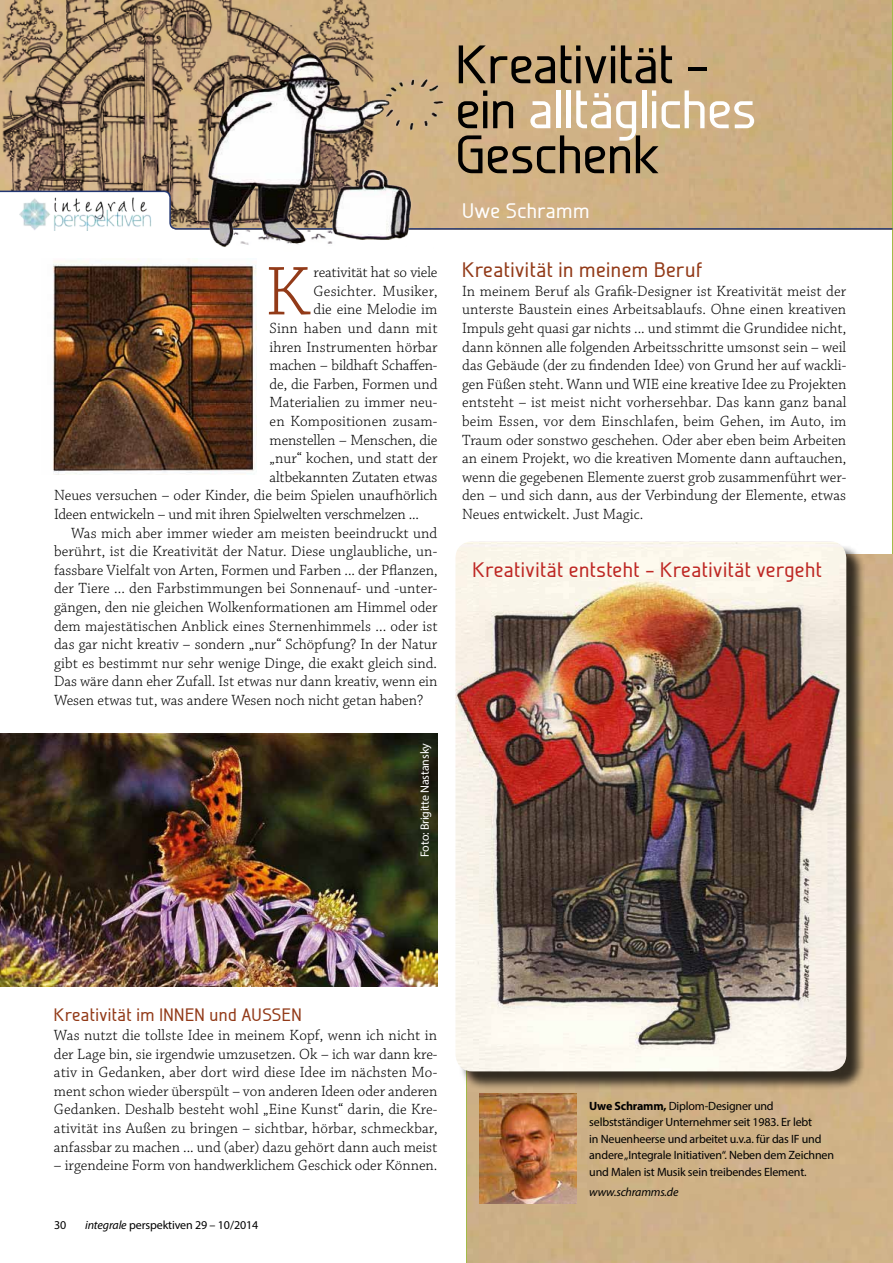
<style>
.page{position:relative;width:893px;height:1263px;background:#fff}
.page>*{position:absolute;margin:0;border:0;box-sizing:border-box;transform-origin:0 0}
.t1{font:300 72.9px "Chaparral Pro";color:#923a18}
.t2{font:500 54px/45px "Galette";letter-spacing:-.01em;color:#000}
.t3{font:500 21px "Galette";letter-spacing:.025em;color:#be2824}
.t4{font:500 21px "Galette";letter-spacing:.025em;color:#923a18}
.t5{font:500 21px "Galette";letter-spacing:.025em;color:#fff}
.t6{font:500 18px "Galette";letter-spacing:.025em;color:#923a18}
.t7{font:300 15.6px/18.6px "Chaparral Pro";color:#000;text-align:justify}
.t8{font:12px/16.5px "Myriad Pro";letter-spacing:-.015em;color:#000}
.t9{font:12px "Myriad Pro";letter-spacing:-.015em;color:#fff}
.t10{font:italic 12px "Myriad Pro";letter-spacing:-.015em;color:#000}
.s1{color:#fff}
.s2{font-style:italic}
.s3{font-weight:700}
</style>
<div class="page">
<img style="left:462px;top:0;width:430px;height:190px">
<img style="left:0;top:0;width:462px;height:259px">
<hr style="left:892px;top:0;width:1px;height:230px;background:#a3bb49">
<hr style="left:892px;top:228px;width:1px;height:1035px;background:#a3bb49">
<div style="left:467px;top:554px;width:426px;height:709px;background:#cfb286"></div>
<svg style="left:0;top:190px;width:893px;height:62px"></svg>
<img style="left:19px;top:198px;width:147px;height:32px">
<img style="left:194px;top:41px;width:262px;height:218px">
<img style="left:53px;top:259px;width:204px;height:216px">
<div style="left:458px;top:543px;width:407px;height:547px;background:#000;opacity:.75"></div>
<img style="left:455px;top:541px;width:391px;height:530px">
<img style="left:0;top:733px;width:437px;height:253px">
<img style="left:480px;top:1094px;width:97px;height:110px">
<h1 class="t1" style="left:265px;top:252px;width:46px">K</h1>
<p class="t7" style="left:314px;top:264px;width:125px">reativität hat so viele</p>
<p class="t7" style="left:314px;top:282px;width:125px">Gesichter. Musiker,</p>
<p class="t7" style="left:314px;top:301px;width:125px">die eine Melodie im</p>
<p class="t7" style="left:270px;top:319px;width:169px">Sinn haben und dann mit</p>
<p class="t7" style="left:270px;top:338px;width:169px">ihren Instrumenten hörbar</p>
<p class="t7" style="left:270px;top:357px;width:169px">machen – bildhaft Schaffen-</p>
<p class="t7" style="left:270px;top:375px;width:169px">de, die Farben, Formen und</p>
<p class="t7" style="left:270px;top:394px;width:169px">Materialien zu immer neu-</p>
<p class="t7" style="left:270px;top:412px;width:169px">en Kompositionen zusam-</p>
<p class="t7" style="left:270px;top:431px;width:169px">menstellen – Menschen, die</p>
<p class="t7" style="left:270px;top:450px;width:169px">„nur“ kochen, und statt der</p>
<p class="t7" style="left:270px;top:468px;width:169px">altbekannten Zutaten etwas</p>
<p class="t7" style="left:54px;top:487px;width:385px">Neues versuchen – oder Kinder, die beim Spielen unaufhörlich</p>
<p class="t7" style="left:54px;top:505px;width:367px">Ideen entwickeln – und mit ihren Spielwelten verschmelzen ...</p>
<p class="t7" style="left:71px;top:524px;width:368px">Was mich aber immer wieder am meisten beeindruckt und</p>
<p class="t7" style="left:54px;top:543px;width:385px">berührt, ist die Kreativität der Natur. Diese unglaubliche, un-</p>
<p class="t7" style="left:54px;top:561px;width:385px">fassbare Vielfalt von Arten, Formen und Farben ... der Pflanzen,</p>
<p class="t7" style="left:54px;top:580px;width:385px">der Tiere ... den Farbstimmungen bei Sonnenauf- und -unter-</p>
<p class="t7" style="left:54px;top:598px;width:385px">gängen, den nie gleichen Wolkenformationen am Himmel oder</p>
<p class="t7" style="left:54px;top:617px;width:385px">dem majestätischen Anblick eines Sternenhimmels ... oder ist</p>
<p class="t7" style="left:54px;top:636px;width:385px">das gar nicht kreativ – sondern „nur“ Schöpfung? In der Natur</p>
<p class="t7" style="left:54px;top:654px;width:385px">gibt es bestimmt nur sehr wenige Dinge, die exakt gleich sind.</p>
<p class="t7" style="left:54px;top:673px;width:385px">Das wäre dann eher Zufall. Ist etwas nur dann kreativ, wenn ein</p>
<p class="t7" style="left:54px;top:691px;width:371px">Wesen etwas tut, was andere Wesen noch nicht getan haben?</p>
<p class="t9" style="left:417px;top:857px;width:115px;rotate:-90deg">Foto: Brigitte Nastansky</p>
<h2 class="t2" style="left:455px;top:41px;width:302px">Kreativität – ein <span class="s1">alltägliches<br></span>Geschenk</h2>
<h3 class="t5" style="left:462px;top:198px;width:129px">Uwe Schramm</h3>
<h3 class="t4" style="left:462px;top:257px;width:242px">Kreativität in meinem Beruf</h3>
<p class="t7" style="left:462px;top:282px;width:386px">In meinem Beruf als Grafik-Designer ist Kreativität meist der unterste Baustein eines Arbeitsablaufs. Ohne einen kreativen Impuls geht quasi gar nichts ... und stimmt die Grundidee nicht, dann können alle folgenden Arbeitsschritte umsonst sein – weil das Gebäude (der zu findenden Idee) von Grund her auf wackli&shy;gen Füßen steht. Wann und WIE eine kreative Idee zu Projekten entsteht – ist meist nicht vorhersehbar. Das kann ganz banal beim Essen, vor dem Einschlafen, beim Gehen, im Auto, im Traum oder sonstwo geschehen. Oder aber eben beim Arbeiten an einem Projekt, wo die kreativen Momente dann auftauchen, wenn die gegebenen Elemente zuerst grob zusammenführt wer&shy;den – und sich dann, aus der Verbindung der Elemente, etwas Neues entwickelt. Just Magic.</p>
<h3 class="t3" style="left:472px;top:557px;width:351px">Kreativität entsteht – Kreativität vergeht</h3>
<p class="t6" style="left:54px;top:1004px;width:249px">Kreativität im INNEN und AUSSEN</p>
<p class="t7" style="left:54px;top:1026px;width:385px">Was nutzt die tollste Idee in meinem Kopf, wenn ich nicht in der Lage bin, sie irgendwie umzusetzen. Ok – ich war dann kre&shy;ativ in Gedanken, aber dort wird diese Idee im nächsten Mo&shy;ment schon wieder überspült – von anderen Ideen oder anderen Gedanken. Deshalb besteht wohl „Eine Kunst“ darin, die Kre&shy;ativität ins Außen zu bringen – sichtbar, hörbar, schmeckbar, anfassbar zu machen ... und (aber) dazu gehört dann auch meist</p>
<p class="t7" style="left:54px;top:1156px;width:385px">– irgendeine Form von handwerklichem Geschick oder Können.</p>
<p class="t8" style="left:54px;top:1216px;width:14px">30</p>
<p class="t8" style="left:85px;top:1216px;width:175px"><span class="s2">integrale</span> perspektiven 29 – 10/2014</p>
<p class="t8" style="left:589px;top:1097px;width:246px"><span class="s3">Uwe Schramm,</span> Diplom-Designer und selbstständiger Unternehmer seit 1983. Er lebt<br>in Neuenheerse und arbeitet u.v.a. für das IF und andere „Integrale Initiativen“. Neben dem Zeichnen und Malen ist Musik sein treibendes Element.</p>
<p class="t10" style="left:589px;top:1185px;width:91px">www.schramms.de</p>
</div>
